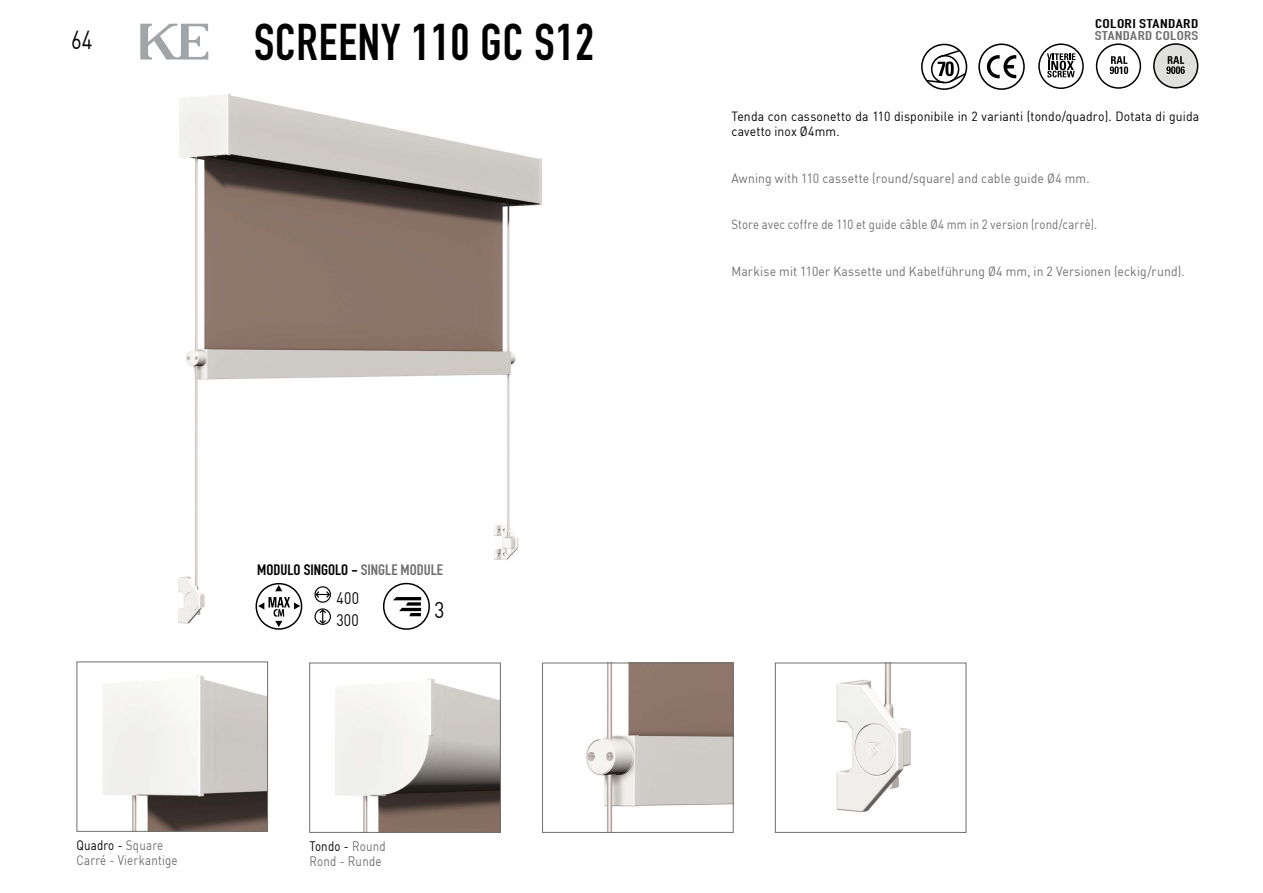
<style>
.page{position:relative;width:1263px;height:893px;background:#fff}
.page>*{position:absolute;margin:0;border:0;box-sizing:border-box;transform-origin:0 0}
.t1{font:50.85px "DIN Engschrift Std";letter-spacing:.02em;color:#000}
.t2{font:25.5px "DIN";color:#000;scale:.8 1}
.t3{font:22.5px "DIN";color:#000;scale:.85 1}
.t4{font:16.5px/22.4px "DIN";letter-spacing:.025em;color:#000;scale:.85 1}
.t5{font:15px "DIN Engschrift Std";color:#000;scale:1.1 1}
.t6{font:13.5px/15px "DIN";letter-spacing:.02em;color:#706f6f;scale:.85 1}
.t7{font:13.05px "DIN";letter-spacing:.01em;color:#706f6f;scale:.93 1}
.t8{font:13.05px/15px "DIN";letter-spacing:.01em;color:#000;scale:.93 1}
.t9{font:13.05px "DIN";letter-spacing:.01em;color:#706f6f;scale:.87 1}
.t10{font:12.6px "DIN Engschrift Std";letter-spacing:.02em;color:#000;scale:1.37 1}
.t11{font:12.6px "DIN Engschrift Std";letter-spacing:.02em;color:#706f6f;scale:1.33 1}
.s1{color:#706f6f}
.s2{color:#000}
</style>
<div class="page">
<svg style="left:140px;top:24px;width:68px;height:36px"></svg>
<img style="left:178px;top:93px;width:364px;height:531px">
<svg style="left:252px;top:581px;width:54px;height:49px"></svg>
<svg style="left:315px;top:609px;width:15px;height:15px"></svg>
<div style="left:314px;top:608px;width:17px;height:17px;border:1px solid #000;border-radius:50%"></div>
<svg style="left:319px;top:609px;width:7px;height:15px"></svg>
<svg style="left:315px;top:587px;width:15px;height:15px"></svg>
<div style="left:314px;top:586px;width:17px;height:17px;border:1px solid #000;border-radius:50%"></div>
<svg style="left:315px;top:591px;width:15px;height:7px"></svg>
<svg style="left:379px;top:581px;width:55px;height:49px"></svg>
<img style="left:103px;top:675px;width:163px;height:155px">
<div style="left:77px;top:662px;width:191px;height:170px;border:1px solid #706f6f"></div>
<img style="left:335px;top:678px;width:164px;height:153px">
<div style="left:309px;top:663px;width:192px;height:170px;border:1px solid #706f6f"></div>
<img style="left:586px;top:665px;width:145px;height:166px">
<div style="left:542px;top:663px;width:191px;height:170px;border:1px solid #706f6f"></div>
<img style="left:836px;top:665px;width:75px;height:147px">
<div style="left:775px;top:663px;width:191px;height:170px;border:1px solid #706f6f"></div>
<svg style="left:922px;top:44px;width:44px;height:45px"></svg>
<div style="left:921px;top:44px;width:46px;height:46px;border:2px solid #000;border-radius:50%"></div>
<svg style="left:925px;top:49px;width:43px;height:35px"></svg>
<svg style="left:1039px;top:44px;width:44px;height:44px"></svg>
<div style="left:1038px;top:43px;width:46px;height:46px;border:2px solid #000;border-radius:50%"></div>
<svg style="left:1047px;top:53px;width:28px;height:24px"></svg>
<div style="left:1096px;top:43px;width:45px;height:46px;border:2px solid #000;border-radius:50%"></div>
<svg style="left:1110px;top:56px;width:18px;height:18px"></svg>
<div style="left:1154px;top:44px;width:44px;height:44px;background:#e0e0df;border-radius:50%"></div>
<div style="left:1153px;top:43px;width:45px;height:46px;border:2px solid #000;border-radius:50%"></div>
<svg style="left:1166px;top:56px;width:19px;height:18px"></svg>
<svg style="left:979px;top:44px;width:45px;height:45px"></svg>
<div style="left:978px;top:43px;width:47px;height:47px;border:2px solid #000;border-radius:50%"></div>
<svg style="left:987px;top:55px;width:29px;height:23px"></svg>
<h2 class="t2" style="left:71px;top:23px;width:28px">64</h2>
<h1 class="t1" style="left:254px;top:12px;width:341px">SCREENY 110 GC S12</h1>
<p class="t5" style="left:257px;top:561px;width:170px">MODULO SINGOLO - <span class="s1">SINGLE MODULE</span></p>
<h3 class="t3" style="left:434px;top:596px;width:13px">3</h3>
<p class="t4" style="left:336px;top:586px;width:28px">400<br>300</p>
<p class="t6" style="left:77px;top:837px;width:121px"><span class="s2">Quadro -</span> Square<br>Carré - Vierkantige</p>
<p class="t6" style="left:309px;top:838px;width:91px"><span class="s2">Tondo -</span> Round<br>Rond - Runde</p>
<p class="t10" style="left:1095px;top:16px;width:77px">COLORI STANDARD</p>
<p class="t11" style="left:1095px;top:28px;width:79px">STANDARD COLORS</p>
<p class="t8" style="left:731px;top:109px;width:504px">Tenda con cassonetto da 110 disponibile in 2 varianti (tondo/quadro). Dotata di guida cavetto inox Ø4mm.</p>
<p class="t7" style="left:731px;top:170px;width:387px">Awning with 110 cassette (round/square) and cable guide Ø4 mm.</p>
<p class="t9" style="left:731px;top:217px;width:422px">Store avec coffre de 110 et guide câble Ø4 mm in 2 version (rond/carrè).</p>
<p class="t7" style="left:731px;top:263px;width:489px">Markise mit 110er Kassette und Kabelführung Ø4 mm, in 2 Versionen (eckig/rund).</p>
</div>
